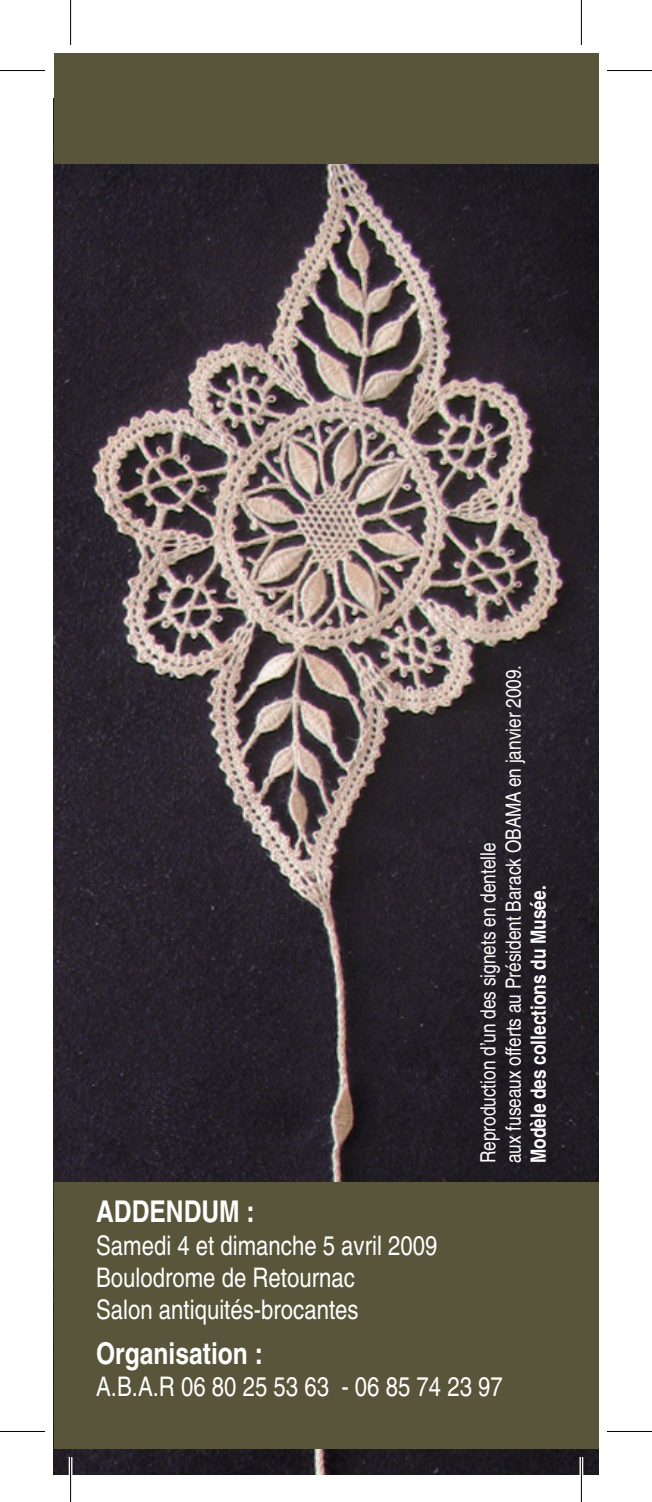
<style>
.page{position:relative;width:652px;height:1502px;background:#fff}
.page>*{position:absolute;margin:0;border:0;box-sizing:border-box;transform-origin:0 0}
.t1{font:700 condensed 30px "Helvetica";color:#fff}
.t2{font:condensed 27px "Helvetica";color:#fff}
.t3{font:condensed 21px "Helvetica";color:#fff}
.t4{font:700 condensed 21px "Helvetica";color:#fff}
</style>
<div class="page">
<img style="left:54px;top:98px;width:544px;height:1376px">
<div style="left:54px;top:1182px;width:544px;height:266px;background:#58553a"></div>
<div style="left:55px;top:54px;width:544px;height:110px;background:#58553a"></div>
<hr style="left:69px;top:1457px;width:3px;height:45px;background:#fff">
<svg style="left:581px;top:0;width:1px;height:45px"></svg>
<svg style="left:579px;top:1457px;width:4px;height:45px"></svg>
<hr style="left:0;top:70px;width:45px;height:1px;background:#000">
<hr style="left:606px;top:70px;width:45px;height:1px;background:#000">
<hr style="left:0;top:1431px;width:45px;height:1px;background:#000">
<hr style="left:606px;top:1431px;width:45px;height:1px;background:#000">
<hr style="left:70px;top:0;width:1px;height:45px;background:#000">
<hr style="left:70px;top:1457px;width:1px;height:45px;background:#000">
<hr style="left:580px;top:0;width:1px;height:45px;background:#000">
<hr style="left:580px;top:1457px;width:1px;height:45px;background:#000">
<p class="t3" style="left:501px;top:1163px;width:500px;rotate:-90deg">aux fuseaux offerts au Président Barack OBAMA en janvier 2009.</p>
<p class="t3" style="left:475px;top:1163px;width:322px;rotate:-90deg">Reproduction d’un des signets en dentelle</p>
<p class="t4" style="left:525px;top:1163px;width:279px;rotate:-90deg">Modèle des collections du Musée.</p>
<p class="t1" style="left:96px;top:1193px;width:160px">ADDENDUM :</p>
<p class="t2" style="left:96px;top:1229px;width:342px">Samedi 4 et dimanche 5 avril 2009</p>
<p class="t2" style="left:96px;top:1262px;width:260px">Boulodrome de Retournac</p>
<p class="t2" style="left:96px;top:1294px;width:264px">Salon antiquités-brocantes</p>
<p class="t1" style="left:96px;top:1335px;width:168px">Organisation :</p>
<p class="t2" style="left:96px;top:1371px;width:408px">A.B.A.R 06 80 25 53 63 - 06 85 74 23 97</p>
</div>
